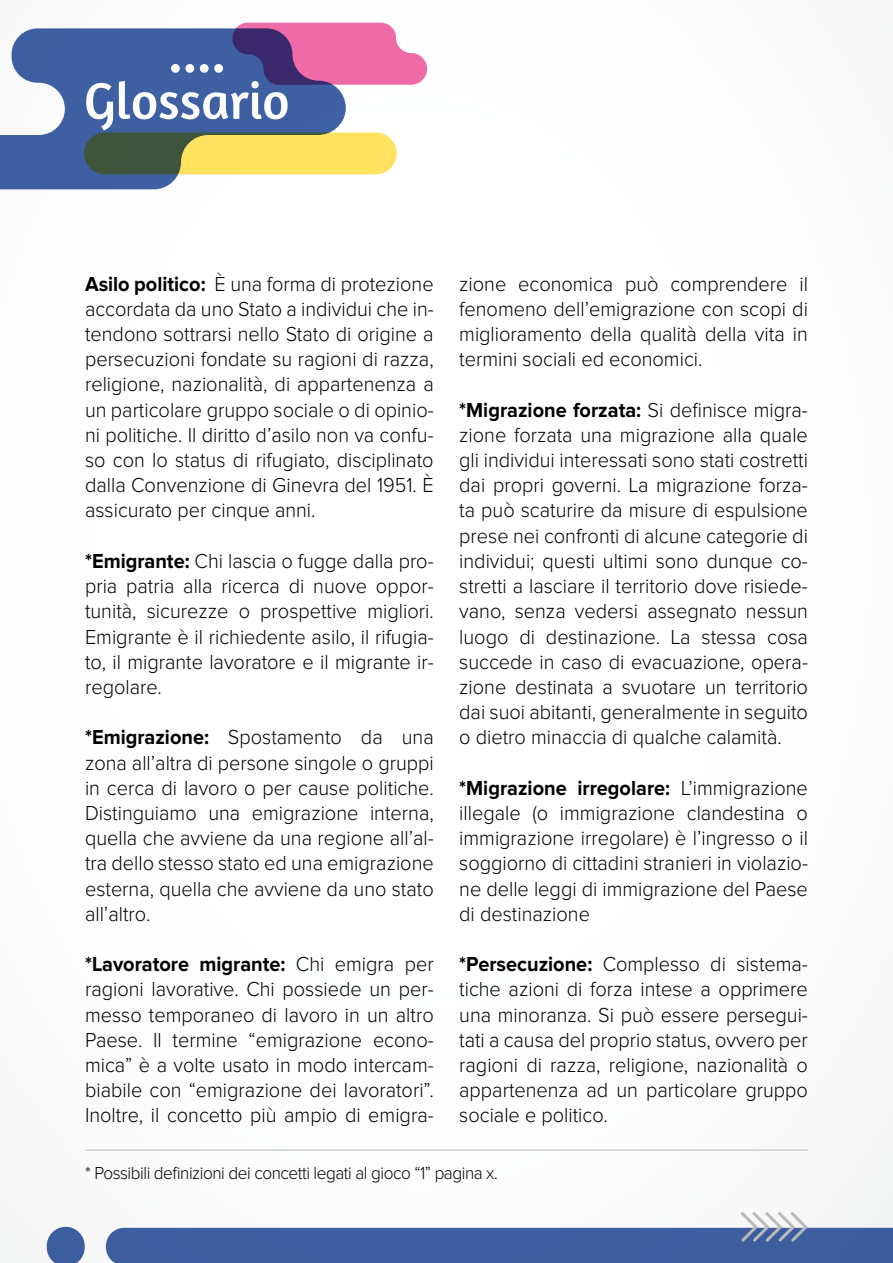
<style>
.page{position:relative;width:893px;height:1263px;background:#fff}
.page>*{position:absolute;margin:0;border:0;box-sizing:border-box;transform-origin:0 0}
.t1{font:52.5px "Amaranth";color:#fff}
.t2{font:300 21px/25.2px "Proxima Nova";color:#000;text-align:justify;scale:.95 1}
.t3{font:300 18px "Proxima Nova";letter-spacing:-.025em;color:#000;scale:.95 1}
.s1{font-weight:700}
</style>
<div class="page">
<svg style="left:0;top:28px;width:346px;height:161px;fill:#3e60a2"></svg>
<svg style="left:84px;top:133px;width:313px;height:41px;background:#bdb153"></svg>
<svg style="left:233px;top:23px;width:194px;height:62px;background:#bb69a2"></svg>
<hr style="left:85px;top:1150px;width:723px;height:1px;background:#b8babc">
<div style="left:171px;top:64px;width:9px;height:9px;background:#fff;border-radius:50%"></div>
<div style="left:185px;top:64px;width:9px;height:9px;background:#fff;border-radius:50%"></div>
<div style="left:200px;top:64px;width:9px;height:9px;background:#fff;border-radius:50%"></div>
<div style="left:214px;top:64px;width:9px;height:9px;background:#fff;border-radius:50%"></div>
<svg style="left:47px;top:1227px;width:38px;height:36px"></svg>
<svg style="left:106px;top:1212px;width:787px;height:51px"></svg>
<h1 class="t1" style="left:84px;top:70px;width:207px">Glossario</h1>
<p class="t2" style="left:85px;top:272px;width:369px"><span class="s1">Asilo politico:</span> È una forma di protezione accordata da uno Stato a individui che in&shy;tendono sottrarsi nello Stato di origine a persecuzioni fondate su ragioni di razza, religione, nazionalità, di appartenenza a un particolare gruppo sociale o di opinio&shy;ni politiche. I l diritto d’asilo non va confu&shy;so con lo status di rifugiato, disciplinato dalla Convenzione di Ginevra del 1951. È assicurato per cinque anni.</p>
<p class="t2" style="left:85px;top:549px;width:369px"><span class="s1">*Emigrante:</span> Chi lascia o fugge dalla pro&shy;pria patria alla ricerca di nuove oppor&shy;tunità, sicurezze o prospettive migliori.<br>Emigrante è il richiedente asilo, il rifugia&shy;to, il migrante lavoratore e il migrante ir&shy;regolare.</p>
<p class="t2" style="left:85px;top:726px;width:369px"><span class="s1">*Emigrazione:</span> Spostamento da una zona all’altra di persone singole o gruppi in cerca di lavoro o per cause politiche.<br>Distinguiamo una emigrazione interna, quella che avviene da una regione all’al&shy;tra dello stesso stato ed una emigrazione esterna, quella che avviene da uno stato all’altro.</p>
<p class="t2" style="left:85px;top:952px;width:369px"><span class="s1">*Lavoratore migrante:</span> Chi emigra per ragioni lavorative. Chi possiede un per&shy;messo temporaneo di lavoro in un altro Paese. I l termine “emigrazione econo&shy;mica” è a volte usato in modo intercam&shy;biabile con “emigrazione dei lavoratori”.<br>I noltre, il concetto più ampio di emigra-</p>
<p class="t2" style="left:459px;top:272px;width:369px">zione economica può comprendere il fenomeno dell’emigrazione con scopi di miglioramento della qualità della vita in termini sociali ed economici.</p>
<p class="t2" style="left:459px;top:398px;width:369px"><span class="s1">*Migrazione forzata:</span> Si definisce migra&shy;zione forzata una migrazione alla quale gli individui interessati sono stati costretti dai propri governi. La migrazione forza&shy;ta può scaturire da misure di espulsione prese nei confronti di alcune categorie di individui; questi ultimi sono dunque co&shy;stretti a lasciare il territorio dove risiede&shy;vano, senza vedersi assegnato nessun luogo di destinazione. La stessa cosa succede in caso di evacuazione, opera&shy;zione destinata a svuotare un territorio dai suoi abitanti, generalmente in seguito o dietro minaccia di qualche calamità.</p>
<p class="t2" style="left:459px;top:776px;width:369px"><span class="s1">*Migrazione irregolare:</span> L’immigrazione illegale (o immigrazione clandestina o immigrazione irregolare) è l’ingresso o il soggiorno di cittadini stranieri in violazio&shy;ne delle leggi di immigrazione del Paese di destinazione</p>
<p class="t2" style="left:459px;top:952px;width:369px"><span class="s1">*Persecuzione:</span> Complesso di sistema&shy;tiche azioni di forza intese a opprimere una minoranza. Si può essere persegui&shy;tati a causa del proprio status, ovvero per ragioni di razza, religione, nazionalità o appartenenza ad un particolare gruppo sociale e politico.</p>
<p class="t3" style="left:85px;top:1165px;width:436px">* Possibili definizioni dei concetti legati al gioco “1” pagina x.</p>
</div>
